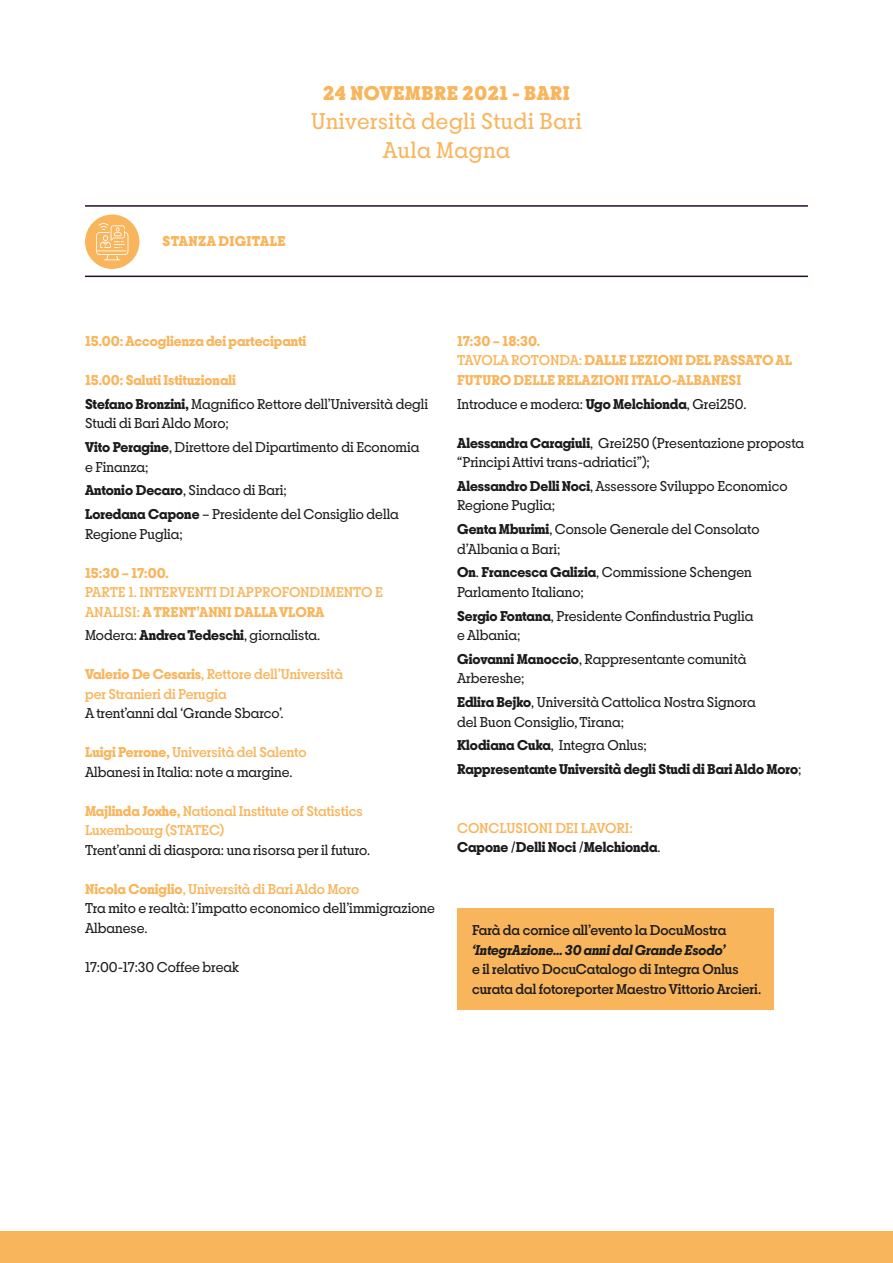
<style>
.page{position:relative;width:893px;height:1263px;background:#fff}
.page>*{position:absolute;margin:0;border:0;box-sizing:border-box;transform-origin:0 0}
.t1{font:24px/28.8px "Breton";letter-spacing:.025em;color:#f9b55c;text-align:center}
.t2{font:900 21px "Breton";letter-spacing:.025em;color:#f9b55c}
.t3{font:15px/19.5px "Breton";color:#1c1c1c}
.t4{font:500 15px/19.5px "Breton";color:#f9b55c}
.t5{font:700 15px/19.5px "Breton";color:#f9b55c}
.t6{font:700 15px/23.7px "Breton";color:#1c1c1c}
.t7{font:500 15px/19.5px "Breton";color:#1c1c1c}
.t8{font:italic 700 15px "Breton";color:#1c1c1c}
.t9{font:900 15px "Breton";letter-spacing:.02em;color:#f9b55c}
.s1{font-weight:700;color:#f9b55c}
.s2{font-weight:700}
.s3{font-weight:500;color:#f9b55c}
.s4{font-weight:500}
.s5{font-weight:400}
</style>
<div class="page">
<div style="left:85px;top:214px;width:54px;height:55px;background:#f9b55c;border-radius:50%"></div>
<svg style="left:96px;top:223px;width:32px;height:37px"></svg>
<hr style="left:85px;top:205px;width:723px;height:2px;background:#240c2c">
<hr style="left:85px;top:276px;width:723px;height:1px;background:#240c2c">
<div style="left:0;top:1231px;width:893px;height:32px;background:#f9b55c"></div>
<div style="left:458px;top:908px;width:316px;height:101px;background:#f9b55c"></div>
<h2 class="t2" style="left:323px;top:79px;width:248px">24 NOVEMBRE 2021 - BARI</h2>
<h1 class="t1" style="left:311px;top:106px;width:272px">Università degli Studi Bari<br>Aula Magna</h1>
<p class="t9" style="left:163px;top:231px;width:125px">STANZA DIGITALE</p>
<p class="t5" style="left:85px;top:331px;width:223px">15.00: Accoglienza dei partecipanti</p>
<p class="t3" style="left:85px;top:368px;width:345px;line-height:23.7px"><span class="s1">15.00: Saluti Istituzionali<br></span><span class="s2">Stefano Bronzini,</span> Magnifico Rettore dell’Università degli</p>
<p class="t3" style="left:85px;top:411px;width:336px;line-height:23.7px">Studi di Bari Aldo Moro;<br><span class="s2">Vito Peragine</span>, Direttore del Dipartimento di Economia</p>
<p class="t3" style="left:85px;top:454px;width:315px;line-height:23.7px">e Finanza;<br><span class="s2">Antonio Decaro</span>, Sindaco di Bari;<br><span class="s2">Loredana Capone</span> – Presidente del Consiglio della</p>
<p class="t3" style="left:85px;top:523px;width:99px">Regione Puglia;</p>
<p class="t5" style="left:85px;top:562px;width:85px">15:30 – 17:00.</p>
<p class="t4" style="left:85px;top:582px;width:300px">PARTE 1. INTERVENTI DI APPROFONDIMENTO E<br>ANALISI: <span class="s2">A TRENT’ANNI DALLA VLORA</span></p>
<p class="t3" style="left:85px;top:625px;width:237px">Modera: <span class="s2">Andrea Tedeschi</span>, giornalista.</p>
<p class="t4" style="left:85px;top:664px;width:259px"><span class="s2">Valerio De Cesaris</span>, Rettore dell’Università per Stranieri di Perugia</p>
<p class="t3" style="left:85px;top:703px;width:200px">A trent’anni dal ‘Grande Sbarco’.</p>
<p class="t3" style="left:85px;top:742px;width:223px"><span class="s1">Luigi Perrone,</span> <span class="s3">Università del Salento<br></span>Albanesi in Italia: note a margine.</p>
<p class="t4" style="left:85px;top:801px;width:279px"><span class="s2">Majlinda Joxhe,</span> National Institute of Statistics<br>Luxembourg (STATEC)</p>
<p class="t3" style="left:85px;top:840px;width:287px">Trent’anni di diaspora: una risorsa per il futuro.</p>
<p class="t3" style="left:85px;top:879px;width:351px"><span class="s1">Nicola Coniglio</span><span class="s3">, Università di Bari Aldo Moro<br></span>Tra mito e realtà: l’impatto economico dell’immigrazione<br>Albanese.</p>
<p class="t3" style="left:85px;top:957px;width:156px">17:00-17:30 Coffee break</p>
<p class="t5" style="left:457px;top:331px;width:336px">17:30 – 18:30.<br><span class="s4">TAVOLA ROTONDA:</span> DALLE LEZIONI DEL PASSATO AL<br>FUTURO DELLE RELAZIONI ITALO-ALBANESI</p>
<p class="t3" style="left:457px;top:394px;width:291px">Introduce e modera: <span class="s2">Ugo Melchionda</span>, Grei250.</p>
<p class="t3" style="left:457px;top:433px;width:349px"><span class="s2">Alessandra Caragiuli</span>, Grei250 (Presentazione proposta “Principi Attivi trans-adriatici”);</p>
<p class="t3" style="left:457px;top:476px;width:332px"><span class="s2">Alessandro Delli Noci</span>, Assessore Sviluppo Economico<br>Regione Puglia;</p>
<p class="t3" style="left:457px;top:519px;width:304px"><span class="s2">Genta Mburimi</span>, Console Generale del Consolato d’Albania a Bari;</p>
<p class="t3" style="left:457px;top:562px;width:296px"><span class="s2">On</span>. <span class="s2">Francesca Galizia</span>, Commissione Schengen<br>Parlamento Italiano;</p>
<p class="t3" style="left:457px;top:606px;width:298px"><span class="s2">Sergio Fontana</span>, Presidente Confindustria Puglia e Albania;</p>
<p class="t3" style="left:457px;top:649px;width:291px"><span class="s2">Giovanni Manoccio</span>, Rappresentante comunità<br>Arbereshe;</p>
<p class="t3" style="left:457px;top:692px;width:300px"><span class="s2">Edlira Bejko</span>, Università Cattolica Nostra Signora del Buon Consiglio, Tirana;</p>
<p class="t6" style="left:457px;top:733px;width:346px">Klodiana Cuka<span class="s5">, Integra Onlus;<br></span>Rappresentante Università degli Studi di Bari Aldo Moro<span class="s5">;</span></p>
<p class="t6" style="left:457px;top:818px;width:205px;line-height:19.5px"><span class="s3">CONCLUSIONI DEI LAVORI:<br></span>Capone <span class="s5">/</span>Delli Noci <span class="s5">/</span>Melchionda<span class="s5">.</span></p>
<p class="t7" style="left:472px;top:920px;width:256px">Farà da cornice all’evento la DocuMostra</p>
<p class="t8" style="left:472px;top:940px;width:255px">‘IntegrAzione… 30 anni dal Grande Esodo’</p>
<p class="t7" style="left:472px;top:959px;width:291px">e il relativo DocuCatalogo di Integra Onlus curata dal fotoreporter Maestro Vittorio Arcieri.</p>
</div>
